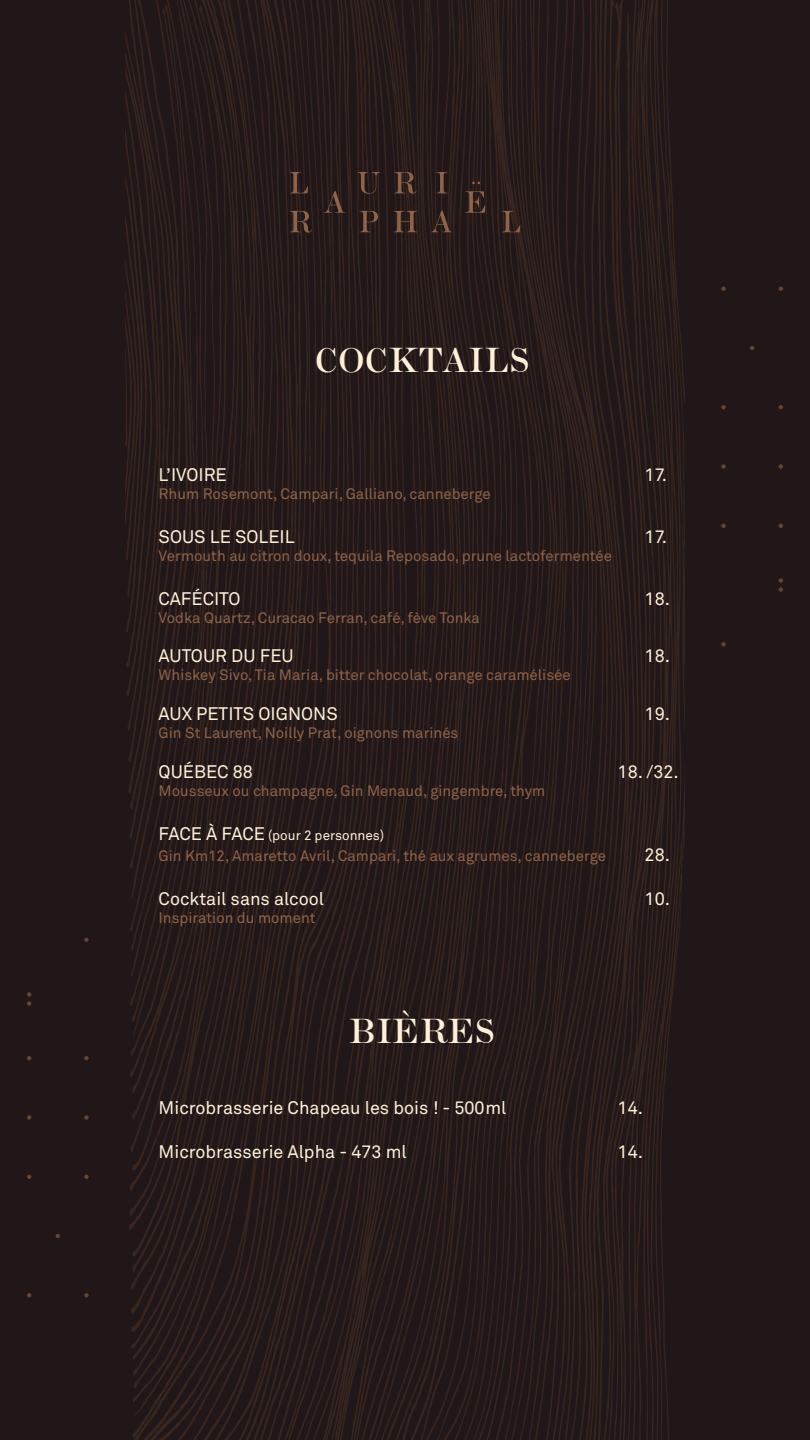
<style>
.page{position:relative;width:810px;height:1440px;background:#221718}
.page>*{position:absolute;margin:0;border:0;box-sizing:border-box;transform-origin:0 0}
.t1{font:36px "Scotch Roman";color:#fff0da}
.t2{font:18px "Akkurat Pro";color:#fff0da}
.t3{font:15px "Akkurat Pro";color:#8e634a}
.t4{font:13.5px "Akkurat Pro";color:#fff0da}
.s1{font-size:18px}
</style>
<div class="page">
<img style="left:126px;top:0;width:558px;height:1440px">
<svg style="left:779px;top:287px;width:4px;height:4px"></svg>
<svg style="left:721px;top:642px;width:5px;height:4px"></svg>
<svg style="left:721px;top:287px;width:5px;height:4px"></svg>
<svg style="left:779px;top:405px;width:4px;height:4px"></svg>
<svg style="left:721px;top:405px;width:5px;height:4px"></svg>
<svg style="left:779px;top:464px;width:4px;height:5px"></svg>
<svg style="left:721px;top:464px;width:5px;height:5px"></svg>
<svg style="left:779px;top:524px;width:4px;height:4px"></svg>
<svg style="left:721px;top:524px;width:5px;height:4px"></svg>
<svg style="left:750px;top:346px;width:4px;height:4px"></svg>
<svg style="left:779px;top:578px;width:4px;height:14px"></svg>
<svg style="left:27px;top:1293px;width:4px;height:4px"></svg>
<svg style="left:84px;top:938px;width:5px;height:4px"></svg>
<svg style="left:84px;top:1293px;width:5px;height:4px"></svg>
<svg style="left:27px;top:1175px;width:4px;height:4px"></svg>
<svg style="left:84px;top:1175px;width:5px;height:4px"></svg>
<svg style="left:27px;top:1115px;width:4px;height:5px"></svg>
<svg style="left:84px;top:1115px;width:5px;height:5px"></svg>
<svg style="left:27px;top:1056px;width:4px;height:4px"></svg>
<svg style="left:84px;top:1056px;width:5px;height:4px"></svg>
<svg style="left:56px;top:1234px;width:4px;height:4px"></svg>
<svg style="left:27px;top:992px;width:4px;height:14px"></svg>
<svg style="left:290px;top:172px;width:18px;height:21px"></svg>
<svg style="left:357px;top:172px;width:23px;height:22px"></svg>
<svg style="left:394px;top:172px;width:22px;height:22px"></svg>
<svg style="left:436px;top:172px;width:11px;height:21px"></svg>
<svg style="left:290px;top:211px;width:22px;height:22px"></svg>
<svg style="left:324px;top:191px;width:21px;height:22px"></svg>
<svg style="left:359px;top:211px;width:19px;height:21px"></svg>
<svg style="left:393px;top:211px;width:24px;height:21px"></svg>
<svg style="left:431px;top:211px;width:21px;height:21px"></svg>
<svg style="left:465px;top:182px;width:20px;height:31px"></svg>
<svg style="left:502px;top:211px;width:18px;height:21px"></svg>
<h1 class="t1" style="left:315px;top:339px;width:216px">COCKTAILS</h1>
<p class="t2" style="left:159px;top:464px;width:70px">L’IVOIRE</p>
<p class="t2" style="left:645px;top:464px;width:24px">17.</p>
<p class="t3" style="left:159px;top:485px;width:334px">Rhum Rosemont, Campari, Galliano, canneberge</p>
<p class="t2" style="left:159px;top:526px;width:138px">SOUS LE SOLEIL</p>
<p class="t2" style="left:645px;top:526px;width:24px">17.</p>
<p class="t3" style="left:159px;top:547px;width:455px">Vermouth au citron doux, tequila Reposado, prune lactofermentée</p>
<p class="t2" style="left:159px;top:588px;width:83px">CAFÉCITO</p>
<p class="t2" style="left:645px;top:588px;width:27px">18.</p>
<p class="t3" style="left:159px;top:609px;width:323px">Vodka Quartz, Curacao Ferran, café, fève Tonka</p>
<p class="t2" style="left:159px;top:646px;width:137px">AUTOUR DU FEU</p>
<p class="t2" style="left:645px;top:646px;width:27px">18.</p>
<p class="t3" style="left:159px;top:666px;width:414px">Whiskey Sivo, Tia Maria, bitter chocolat, orange caramélisée</p>
<p class="t2" style="left:159px;top:703px;width:181px">AUX PETITS OIGNONS</p>
<p class="t2" style="left:645px;top:703px;width:27px">19.</p>
<p class="t3" style="left:159px;top:724px;width:301px">Gin St Laurent, Noilly Prat, oignons marinés</p>
<p class="t2" style="left:159px;top:761px;width:96px">QUÉBEC 88</p>
<p class="t2" style="left:618px;top:761px;width:63px">18. /32.</p>
<p class="t3" style="left:159px;top:782px;width:388px">Mousseux ou champagne, Gin Menaud, gingembre, thym</p>
<p class="t4" style="left:159px;top:827px;width:227px"><span class="s1">FACE À FACE</span> (pour 2 personnes)</p>
<p class="t3" style="left:159px;top:847px;width:449px">Gin Km12, Amaretto Avril, Campari, thé aux agrumes, canneberge</p>
<p class="t2" style="left:645px;top:845px;width:27px">28.</p>
<p class="t2" style="left:159px;top:889px;width:167px">Cocktail sans alcool</p>
<p class="t2" style="left:645px;top:889px;width:27px">10.</p>
<p class="t3" style="left:159px;top:909px;width:158px">Inspiration du moment</p>
<h1 class="t1" style="left:350px;top:1010px;width:147px">BIÈRES</h1>
<p class="t2" style="left:159px;top:1097px;width:349px">Microbrasserie Chapeau les bois ! - 500ml</p>
<p class="t2" style="left:618px;top:1097px;width:27px">14.</p>
<p class="t2" style="left:159px;top:1141px;width:250px">Microbrasserie Alpha - 473 ml</p>
<p class="t2" style="left:618px;top:1141px;width:27px">14.</p>
</div>
